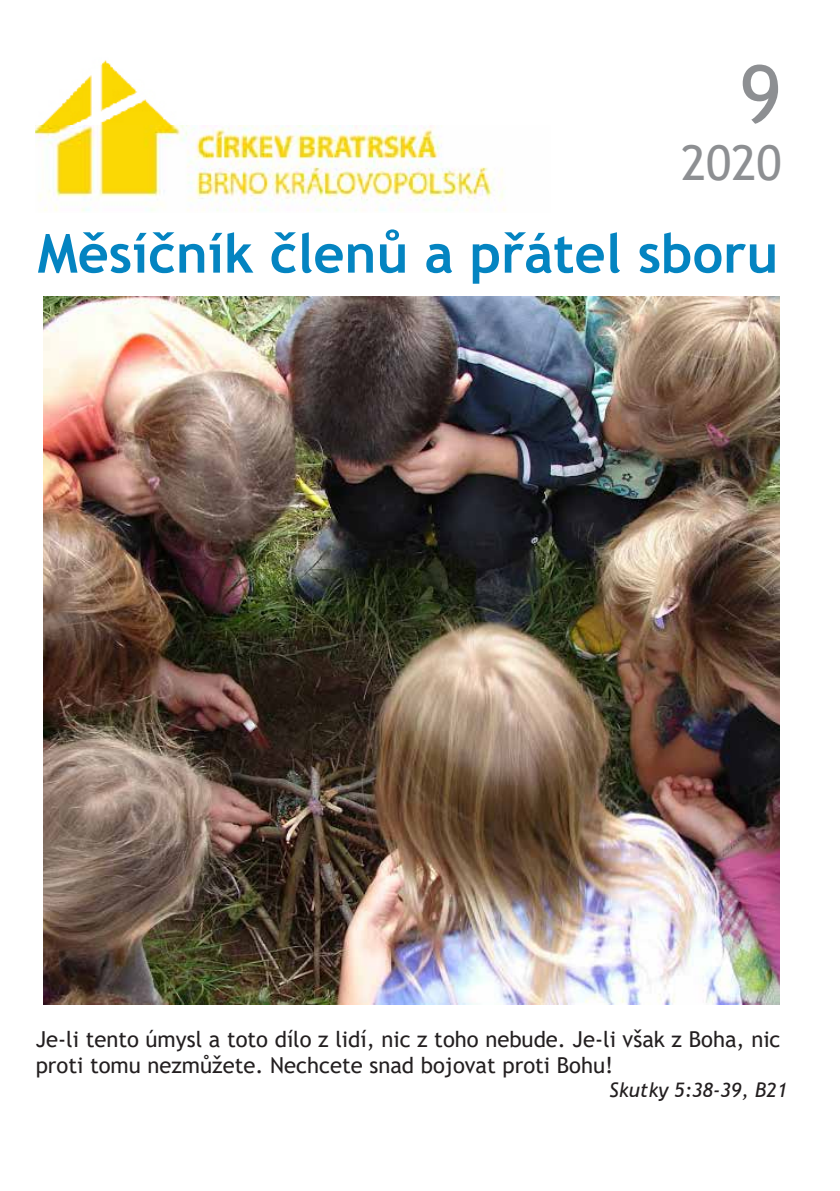
<style>
.page{position:relative;width:840px;height:1191px;background:#fff}
.page>*{position:absolute;margin:0;border:0;box-sizing:border-box;transform-origin:0 0}
.t1{font:80px "Trebuchet MS";color:#8d8f92}
.t2{font:700 54px "Trebuchet MS";color:#0484c1}
.t3{font:48px "Trebuchet MS";color:#8d8f92}
.t4{font:22px/26.4px "Trebuchet MS";color:#231f20}
.t5{font:italic 20px "Trebuchet MS";color:#231f20}
</style>
<div class="page">
<img style="left:36px;top:60px;width:470px;height:151px">
<img style="left:44px;top:297px;width:735px;height:707px">
<p class="t1" style="left:739px;top:44px;width:43px">9</p>
<p class="t3" style="left:680px;top:133px;width:102px">2020</p>
<p class="t2" style="left:37px;top:220px;width:741px">Měsíčník členů a přátel sboru</p>
<p class="t4" style="left:36px;top:1025px;width:745px">Je-li tento úmysl a toto dílo z lidí, nic z toho nebude. Je-li však z Boha, nic proti tomu nezmůžete. Nechcete snad bojovat proti Bohu!</p>
<p class="t5" style="left:608px;top:1077px;width:179px">Skutky 5:38-39, B21</p>
</div>
